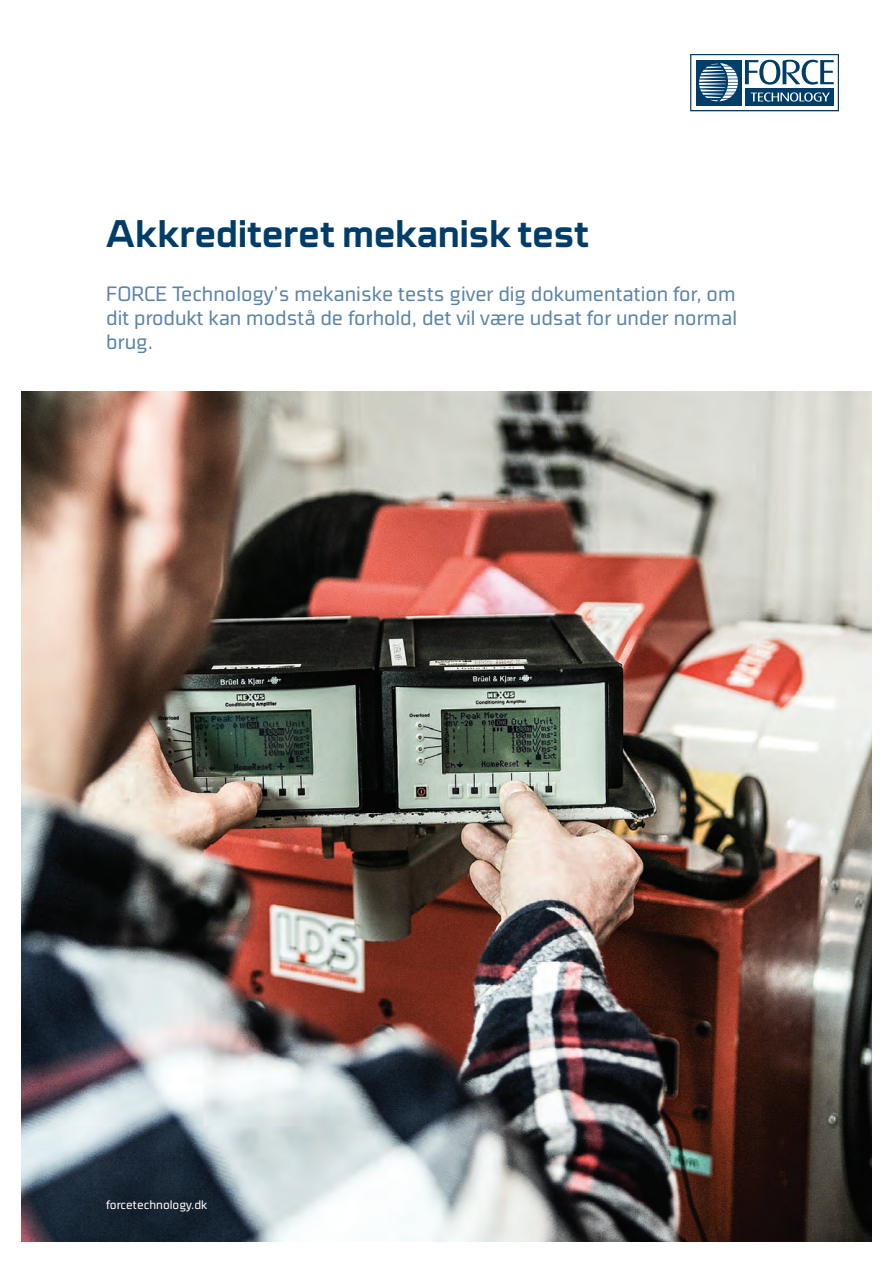
<style>
.page{position:relative;width:893px;height:1263px;background:#fff}
.page>*{position:absolute;margin:0;border:0;box-sizing:border-box;transform-origin:0 0}
.t1{font:700 39px "Cube OT";letter-spacing:-.005em;color:#003d68}
.t2{font:300 condensed 21px/24px "Cube OT";color:#5b85a9;text-align:justify}
.t3{font:300 condensed 12.45px "Cube OT";color:#fff}
</style>
<div class="page">
<img style="left:21px;top:391px;width:851px;height:851px">
<svg style="left:690px;top:54px;width:149px;height:57px"></svg>
<h1 class="t1" style="left:106px;top:211px;width:484px">Akkrediteret mekanisk test</h1>
<p class="t2" style="left:106px;top:282px;width:632px">FORCE Technology’s mekaniske tests giver dig dokumentation for, om dit produkt kan modstå de forhold, det vil være udsat for under normal brug.</p>
<p class="t3" style="left:106px;top:1198px;width:103px">forcetechnology.dk</p>
</div>
